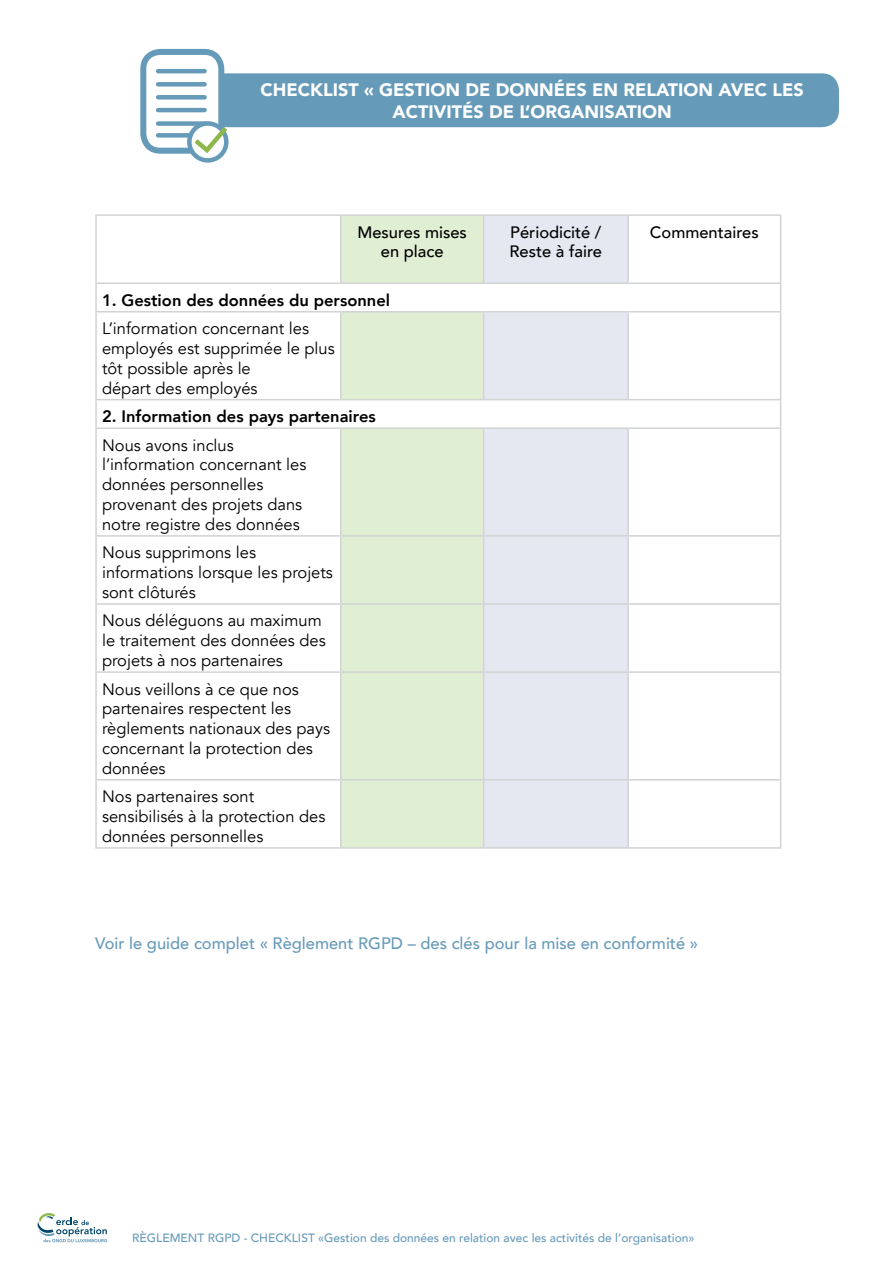
<style>
.page{position:relative;width:893px;height:1263px;background:#fff}
.page>*{position:absolute;margin:0;border:0;box-sizing:border-box;transform-origin:0 0}
.t1{font:900 18px/21.6px "Avenir";color:#fff;text-align:center}
.t2{font:16.5px/19.8px "Avenir";color:#000}
.t3{font:500 16.5px "Avenir";color:#669ab9}
.t4{font:800 16.5px "Avenir";color:#000}
.t5{font:500 16.5px/19.8px "Avenir";color:#000;text-align:center}
.t6{font:500 12px "Avenir";color:#669ab9}
</style>
<div class="page">
<div style="left:341px;top:215px;width:143px;height:68px;background:#e0efd4"></div>
<div style="left:484px;top:215px;width:144px;height:68px;background:#e4e8f0"></div>
<div style="left:341px;top:312px;width:143px;height:535px;background:#e0efd4"></div>
<div style="left:484px;top:312px;width:144px;height:535px;background:#e4e8f0"></div>
<hr style="left:95px;top:214px;width:246px;height:2px;background:#d1d3d4">
<hr style="left:95px;top:216px;width:2px;height:66px;background:#d1d3d4">
<hr style="left:341px;top:214px;width:143px;height:2px;background:#d1d3d4">
<hr style="left:484px;top:214px;width:144px;height:2px;background:#d1d3d4">
<hr style="left:628px;top:214px;width:153px;height:2px;background:#d1d3d4">
<hr style="left:780px;top:216px;width:1px;height:66px;background:#d1d3d4">
<hr style="left:95px;top:282px;width:246px;height:2px;background:#d1d3d4">
<hr style="left:341px;top:282px;width:143px;height:2px;background:#d1d3d4">
<hr style="left:484px;top:282px;width:144px;height:2px;background:#d1d3d4">
<hr style="left:628px;top:282px;width:153px;height:2px;background:#d1d3d4">
<hr style="left:340px;top:216px;width:2px;height:66px;background:#d1d3d4">
<hr style="left:483px;top:216px;width:1px;height:66px;background:#d1d3d4">
<hr style="left:627px;top:216px;width:2px;height:66px;background:#d1d3d4">
<hr style="left:95px;top:284px;width:2px;height:27px;background:#d1d3d4">
<svg style="left:780px;top:284px;width:1px;height:27px"></svg>
<hr style="left:95px;top:311px;width:246px;height:1px;background:#d1d3d4">
<hr style="left:95px;top:312px;width:2px;height:87px;background:#d1d3d4">
<hr style="left:341px;top:311px;width:143px;height:1px;background:#d1d3d4">
<hr style="left:340px;top:312px;width:2px;height:87px;background:#d1d3d4">
<hr style="left:484px;top:311px;width:144px;height:1px;background:#d1d3d4">
<hr style="left:483px;top:312px;width:1px;height:87px;background:#d1d3d4">
<hr style="left:628px;top:311px;width:153px;height:1px;background:#d1d3d4">
<hr style="left:627px;top:312px;width:2px;height:87px;background:#d1d3d4">
<hr style="left:780px;top:312px;width:1px;height:87px;background:#d1d3d4">
<hr style="left:95px;top:399px;width:246px;height:1px;background:#d1d3d4">
<hr style="left:95px;top:400px;width:2px;height:27px;background:#d1d3d4">
<hr style="left:341px;top:399px;width:143px;height:1px;background:#d1d3d4">
<hr style="left:484px;top:399px;width:144px;height:1px;background:#d1d3d4">
<hr style="left:628px;top:399px;width:153px;height:1px;background:#d1d3d4">
<svg style="left:780px;top:400px;width:1px;height:27px"></svg>
<hr style="left:95px;top:427px;width:246px;height:2px;background:#d1d3d4">
<hr style="left:95px;top:429px;width:2px;height:106px;background:#d1d3d4">
<hr style="left:341px;top:427px;width:143px;height:2px;background:#d1d3d4">
<hr style="left:340px;top:429px;width:2px;height:106px;background:#d1d3d4">
<hr style="left:484px;top:427px;width:144px;height:2px;background:#d1d3d4">
<hr style="left:483px;top:429px;width:1px;height:106px;background:#d1d3d4">
<hr style="left:628px;top:427px;width:153px;height:2px;background:#d1d3d4">
<hr style="left:627px;top:429px;width:2px;height:106px;background:#d1d3d4">
<hr style="left:780px;top:429px;width:1px;height:106px;background:#d1d3d4">
<hr style="left:95px;top:535px;width:246px;height:2px;background:#d1d3d4">
<hr style="left:95px;top:537px;width:2px;height:66px;background:#d1d3d4">
<hr style="left:341px;top:535px;width:143px;height:2px;background:#d1d3d4">
<hr style="left:340px;top:537px;width:2px;height:66px;background:#d1d3d4">
<hr style="left:484px;top:535px;width:144px;height:2px;background:#d1d3d4">
<hr style="left:483px;top:537px;width:1px;height:66px;background:#d1d3d4">
<hr style="left:628px;top:535px;width:153px;height:2px;background:#d1d3d4">
<hr style="left:627px;top:537px;width:2px;height:66px;background:#d1d3d4">
<hr style="left:780px;top:537px;width:1px;height:66px;background:#d1d3d4">
<hr style="left:95px;top:603px;width:246px;height:2px;background:#d1d3d4">
<hr style="left:95px;top:605px;width:2px;height:66px;background:#d1d3d4">
<hr style="left:341px;top:603px;width:143px;height:2px;background:#d1d3d4">
<hr style="left:340px;top:605px;width:2px;height:66px;background:#d1d3d4">
<hr style="left:484px;top:603px;width:144px;height:2px;background:#d1d3d4">
<hr style="left:483px;top:605px;width:1px;height:66px;background:#d1d3d4">
<hr style="left:628px;top:603px;width:153px;height:2px;background:#d1d3d4">
<hr style="left:627px;top:605px;width:2px;height:66px;background:#d1d3d4">
<hr style="left:780px;top:605px;width:1px;height:66px;background:#d1d3d4">
<hr style="left:95px;top:671px;width:246px;height:2px;background:#d1d3d4">
<hr style="left:95px;top:673px;width:2px;height:106px;background:#d1d3d4">
<hr style="left:341px;top:671px;width:143px;height:2px;background:#d1d3d4">
<hr style="left:340px;top:673px;width:2px;height:106px;background:#d1d3d4">
<hr style="left:484px;top:671px;width:144px;height:2px;background:#d1d3d4">
<hr style="left:483px;top:673px;width:1px;height:106px;background:#d1d3d4">
<hr style="left:628px;top:671px;width:153px;height:2px;background:#d1d3d4">
<hr style="left:627px;top:673px;width:2px;height:106px;background:#d1d3d4">
<hr style="left:780px;top:673px;width:1px;height:106px;background:#d1d3d4">
<hr style="left:95px;top:779px;width:246px;height:1px;background:#d1d3d4">
<hr style="left:95px;top:780px;width:2px;height:67px;background:#d1d3d4">
<hr style="left:341px;top:779px;width:143px;height:1px;background:#d1d3d4">
<hr style="left:340px;top:780px;width:2px;height:67px;background:#d1d3d4">
<hr style="left:484px;top:779px;width:144px;height:1px;background:#d1d3d4">
<hr style="left:483px;top:780px;width:1px;height:67px;background:#d1d3d4">
<hr style="left:628px;top:779px;width:153px;height:1px;background:#d1d3d4">
<hr style="left:627px;top:780px;width:2px;height:67px;background:#d1d3d4">
<hr style="left:780px;top:780px;width:1px;height:67px;background:#d1d3d4">
<hr style="left:95px;top:847px;width:246px;height:2px;background:#d1d3d4">
<hr style="left:341px;top:847px;width:143px;height:2px;background:#d1d3d4">
<hr style="left:484px;top:847px;width:144px;height:2px;background:#d1d3d4">
<hr style="left:628px;top:847px;width:153px;height:2px;background:#d1d3d4">
<div style="left:191px;top:73px;width:648px;height:54px;background:#669ab9;border-radius:17px"></div>
<div style="left:143px;top:52px;width:78px;height:99px;background:#fff;border-radius:17px"></div>
<div style="left:140px;top:49px;width:84px;height:105px;border:6px solid #669ab9;border-radius:17px"></div>
<hr style="left:158px;top:69px;width:47px;height:4px;background:#669ab9">
<div style="left:158px;top:82px;width:47px;height:5px;background:#669ab9"></div>
<div style="left:158px;top:95px;width:47px;height:5px;background:#669ab9"></div>
<hr style="left:158px;top:108px;width:47px;height:4px;background:#669ab9">
<div style="left:158px;top:121px;width:47px;height:5px;background:#669ab9"></div>
<div style="left:158px;top:133px;width:47px;height:5px;background:#669ab9"></div>
<svg style="left:189px;top:123px;width:37px;height:37px"></svg>
<div style="left:187px;top:121px;width:42px;height:42px;border:4px solid #669ab9;border-radius:50%"></div>
<svg style="left:190px;top:122px;width:42px;height:34px"></svg>
<svg style="left:38px;top:1213px;width:69px;height:29px"></svg>
<p class="t1" style="left:260px;top:79px;width:545px">CHECKLIST « GESTION DE DONNÉES EN RELATION AVEC LES<br>ACTIVITÉS DE L’ORGANISATION</p>
<p class="t5" style="left:357px;top:221px;width:111px">Mesures mises en place</p>
<p class="t5" style="left:509px;top:221px;width:94px;text-align:left">Périodicité /<br>Reste à faire</p>
<p class="t5" style="left:650px;top:221px;width:110px">Commentaires</p>
<p class="t4" style="left:102px;top:287px;width:290px">1. Gestion des données du personnel</p>
<p class="t2" style="left:102px;top:319px;width:234px">L’information concernant les employés est supprimée le plus tôt possible après le<br>départ des employés</p>
<p class="t4" style="left:102px;top:404px;width:275px">2. Information des pays partenaires</p>
<p class="t2" style="left:102px;top:435px;width:206px">Nous avons inclus l’information concernant les données personnelles provenant des projets dans notre registre des données</p>
<p class="t2" style="left:102px;top:543px;width:232px">Nous supprimons les informations lorsque les projets sont clôturés</p>
<p class="t2" style="left:102px;top:611px;width:225px">Nous déléguons au maximum le traitement des données des projets à nos partenaires</p>
<p class="t2" style="left:102px;top:679px;width:229px">Nous veillons à ce que nos partenaires respectent les règlements nationaux des pays concernant la protection des données</p>
<p class="t2" style="left:102px;top:787px;width:225px">Nos partenaires sont sensibilisés à la protection des données personnelles</p>
<p class="t3" style="left:95px;top:929px;width:604px">Voir le guide complet « Règlement RGPD – des clés pour la mise en conformité »</p>
<p class="t6" style="left:132px;top:1227px;width:564px">RèGLEMENT RGPD - Checklist «Gestion des données en relation avec les activités de l’organisation»</p>
</div>
